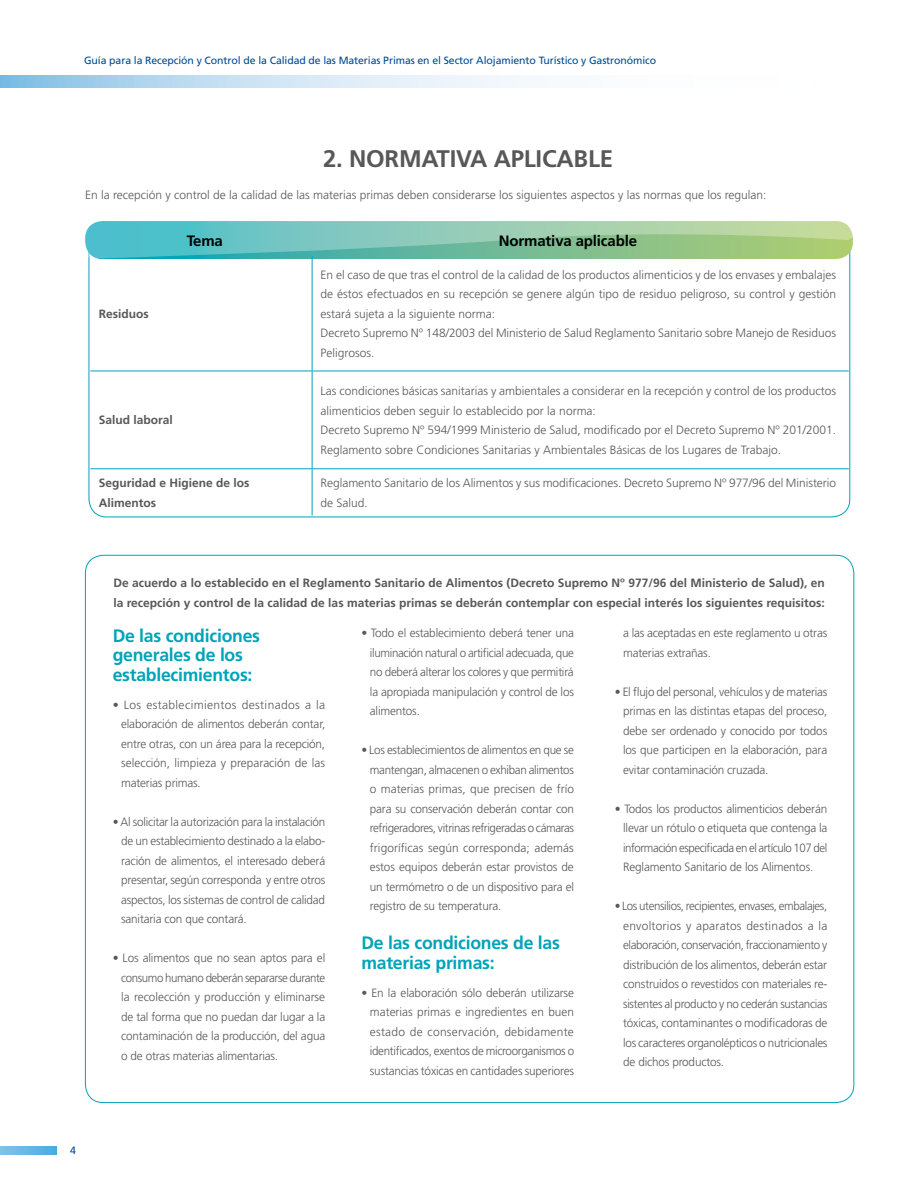
<style>
.page{position:relative;width:918px;height:1188px;background:#fff}
.page>*{position:absolute;margin:0;border:0;box-sizing:border-box;transform-origin:0 0}
.t1{font:700 24px "Frutiger";color:#58585a}
.t2{font:700 18px/19.5px "Frutiger";letter-spacing:-.015em;color:#00a3b9}
.t3{font:700 15px "Frutiger";letter-spacing:-.01em;color:#000}
.t4{font:300 12px/19.5px "Frutiger";color:#58585a;text-align:justify}
.t5{font:300 12px/19.5px "Frutiger";color:#58585a;text-align:justify;scale:.96 1}
.t6{font:700 12px/19.5px "Frutiger";color:#58585a}
.t7{font:10.5px "Frutiger";letter-spacing:-.01em;color:#004b95}
</style>
<div class="page">
<svg style="left:0;top:1146px;width:57px;height:9px"></svg>
<svg style="left:0;top:76px;width:533px;height:11px;background:#c6e1f3"></svg>
<svg style="left:88px;top:259px;width:763px;height:259px"></svg>
<svg style="left:85px;top:221px;width:768px;height:38px;background:#81c5aa"></svg>
<hr style="left:312px;top:256px;width:1px;height:115px;background:#00a3b9">
<hr style="left:90px;top:371px;width:222px;height:1px;background:#00a3b9">
<hr style="left:312px;top:371px;width:537px;height:1px;background:#00a3b9">
<hr style="left:312px;top:371px;width:1px;height:97px;background:#00a3b9">
<hr style="left:90px;top:468px;width:222px;height:1px;background:#00a3b9">
<hr style="left:312px;top:468px;width:537px;height:1px;background:#00a3b9">
<hr style="left:312px;top:469px;width:1px;height:47px;background:#00a3b9">
<p class="t7" style="left:84px;top:54px;width:574px">Guía para la Recepción y Control de la Calidad de las Materias Primas en el Sector Alojamiento Turístico y Gastronómico</p>
<h1 class="t1" style="left:323px;top:144px;width:43px">2. NOR</h1>
<h1 class="t1" style="left:399px;top:144px;width:109px">MATIVA APLICABLE</h1>
<p class="t4" style="left:85px;top:186px;width:683px">En la recepción y control de la calidad de las materias primas deben considerarse los siguientes aspectos y las normas que los regulan:</p>
<p class="t6" style="left:99px;top:304px;width:51px">Residuos</p>
<p class="t6" style="left:99px;top:411px;width:76px">Salud laboral</p>
<p class="t3" style="left:187px;top:232px;width:38px">Tema</p>
<p class="t3" style="left:499px;top:232px;width:140px">Normativa aplicable</p>
<p class="t4" style="left:321px;top:265px;width:517px;text-align:left">En el caso de que tras el control de la calidad de los productos alimenticios y de los envases y embalajes de éstos efectuados en su recepción se genere algún tipo de residuo peligroso, su control y gestión estará sujeta a la siguiente norma:<br>Decreto Supremo Nº 148/2003 del Ministerio de Salud Reglamento Sanitario sobre Manejo de Residuos Peligrosos.</p>
<p class="t4" style="left:321px;top:381px;width:517px;text-align:left">Las condiciones básicas sanitarias y ambientales a considerar en la recepción y control de los productos alimenticios deben seguir lo establecido por la norma:<br>Decreto Supremo Nº 594/1999 Ministerio de Salud, modificado por el Decreto Supremo Nº 201/2001.<br>Reglamento sobre Condiciones Sanitarias y Ambientales Básicas de los Lugares de Trabajo.</p>
<p class="t6" style="left:99px;top:473px;width:152px">Seguridad e Higiene de los<br>Alimentos</p>
<p class="t4" style="left:321px;top:473px;width:517px">Reglamento Sanitario de los Alimentos y sus modificaciones. Decreto Supremo Nº 977/96 del Ministerio de Salud.</p>
<p class="t7" style="left:70px;top:1145px;width:7px">4</p>
<p class="t6" style="left:113px;top:573px;width:713px">De acuerdo a lo establecido en el Reglamento Sanitario de Alimentos (Decreto Supremo Nº 977/96 del Ministerio de Salud), en la recepción y control de la calidad de las materias primas se deberán contemplar con especial interés los siguientes requisitos:</p>
<h2 class="t2" style="left:113px;top:626px;width:149px">De las condiciones generales de los establecimientos:</h2>
<p class="t4" style="left:121px;top:695px;width:206px;text-indent:-9px">• Los establecimientos destinados a la elaboración de alimentos deberán contar, entre otras, con un área para la recepción, selección, limpieza y preparación de las materias primas.</p>
<p class="t4" style="left:121px;top:812px;width:206px;text-indent:-9px">• Al solicitar la autorización para la instalación de un establecimiento destinado a la elabo&shy;ración de alimentos, el interesado deberá presentar, según corresponda y entre otros aspectos, los sistemas de control de calidad sanitaria con que contará.</p>
<p class="t4" style="left:121px;top:949px;width:206px;text-indent:-9px">• Los alimentos que no sean aptos para el consumo humano deberán separarse durante la recolección y producción y eliminarse de tal forma que no puedan dar lugar a la contaminación de la producción, del agua o de otras materias alimentarias.</p>
<p class="t4" style="left:370px;top:624px;width:206px;text-indent:-9px">• Todo el establecimiento deberá tener una iluminación natural o artificial adecuada, que no deberá alterar los colores y que permitirá la apropiada manipulación y control de los alimentos.</p>
<p class="t4" style="left:370px;top:741px;width:206px;text-indent:-9px">• Los establecimientos de alimentos en que se mantengan, almacenen o exhiban alimentos o materias primas, que precisen de frío para su conservación deberán contar con refrigeradores, vitrinas refrigeradas o cámaras frigoríficas según corresponda; además estos equipos deberán estar provistos de un termómetro o de un dispositivo para el registro de su temperatura.</p>
<h2 class="t2" style="left:361px;top:933px;width:200px">De las condiciones de las materias primas:</h2>
<p class="t4" style="left:370px;top:983px;width:206px;text-indent:-9px">• En la elaboración sólo deberán utilizarse materias primas e ingredientes en buen estado de conservación, debidamente identificados, exentos de microorganismos o sustancias tóxicas en cantidades superiores</p>
<p class="t4" style="left:623px;top:624px;width:206px">a las aceptadas en este reglamento u otras materias extrañas.</p>
<p class="t4" style="left:623px;top:682px;width:206px;text-indent:-9px">• El flujo del personal, vehículos y de materias primas en las distintas etapas del proceso, debe ser ordenado y conocido por todos los que participen en la elaboración, para evitar contaminación cruzada.</p>
<p class="t4" style="left:623px;top:799px;width:206px;text-indent:-9px">• Todos los productos alimenticios deberán llevar un rótulo o etiqueta que contenga la información especificada en el artículo 107 del Reglamento Sanitario de los Alimentos.</p>
<p class="t5" style="left:623px;top:897px;width:214px;text-indent:-9px">• Los utensilios, recipientes, envases, embalajes, envoltorios y aparatos destinados a la elaboración, conservación, fraccionamiento y distribución de los alimentos, deberán estar construidos o revestidos con materiales re&shy;sistentes al producto y no cederán sustancias tóxicas, contaminantes o modificadoras de los caracteres organolépticos o nutricionales de dichos productos.</p>
</div>
